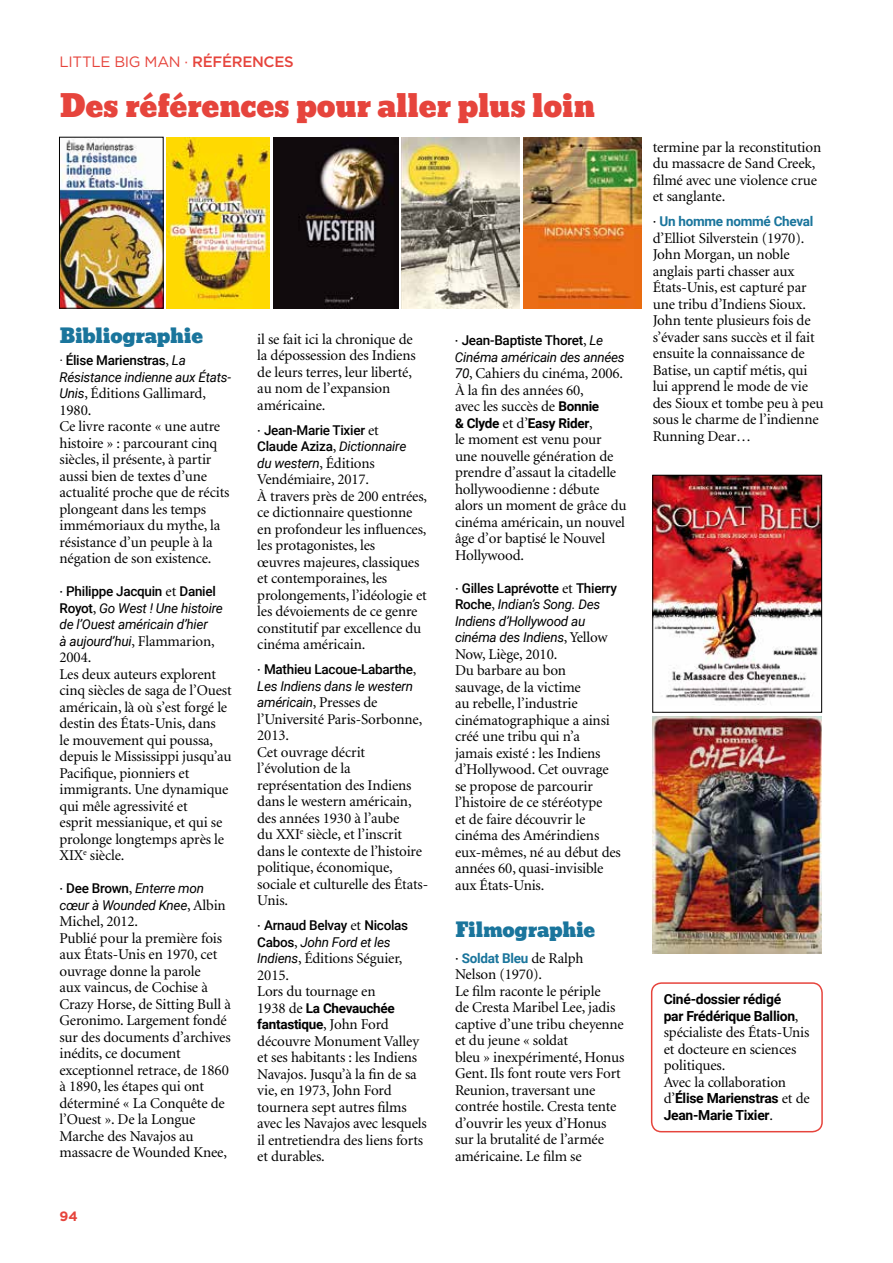
<style>
.page{position:relative;width:893px;height:1263px;background:#fff}
.page>*{position:absolute;margin:0;border:0;box-sizing:border-box;transform-origin:0 0}
.t1{font:30px "Bevan";letter-spacing:-.01em;color:#e6443c}
.t2{font:19.5px "Bevan";letter-spacing:-.015em;color:#1a759c}
.t3{font:15px/16.5px "Minion";letter-spacing:-.01em;color:#000}
.t4{font:15px "Gotham";letter-spacing:-.02em;color:#e6443c}
.t5{font:700 13.8px/16.5px "Roboto";letter-spacing:-.02em;color:#000}
.t6{font:italic 13.5px/16.5px "Roboto";letter-spacing:-.02em;color:#000}
.t7{font:500 13.5px/16.5px "Roboto";letter-spacing:-.02em;color:#000}
.t8{font:700 13.5px/16.5px "Roboto";letter-spacing:-.02em;color:#000}
.t9{font:700 13.5px "Roboto";letter-spacing:-.02em;color:#1a759c}
.t10{font:700 13.5px "Gotham";color:#e6443c}
.s1{font-weight:500}
.s2{font-weight:500;font-style:normal}
.s3{font-family:"Minion";font-style:normal;font-size:15px}
.s4{font-family:"Roboto";font-style:italic;font-size:13.5px}
.s5{font-family:"Minion";font-weight:400;font-size:15px}
.s6{font-weight:400;font-style:italic}
.s7{font-family:"Roboto";font-weight:700;font-size:13.5px}
.s8{font-family:"Minion";font-weight:400;font-size:15px;color:#000}
</style>
<div class="page">
<img style="left:61px;top:139px;width:100px;height:167px">
<div style="left:59px;top:137px;width:104px;height:171px;border:1px solid #000"></div>
<img style="left:166px;top:137px;width:104px;height:171px">
<img style="left:401px;top:137px;width:119px;height:171px">
<img style="left:523px;top:137px;width:118px;height:171px">
<img style="left:654px;top:477px;width:166px;height:228px">
<div style="left:652px;top:475px;width:170px;height:237px;border:1px solid #000"></div>
<img style="left:653px;top:716px;width:169px;height:238px">
<img style="left:273px;top:137px;width:126px;height:171px">
<div style="left:651px;top:982px;width:172px;height:150px;border:2px solid #e6443c;border-radius:10px"></div>
<p class="t4" style="left:60px;top:53px;width:236px">LITTLE BIG MAN · <span class="s1">RÉFÉRENCES</span></p>
<h1 class="t1" style="left:60px;top:82px;width:537px">Des références pour aller plus loin</h1>
<h2 class="t2" style="left:60px;top:320px;width:145px">Bibliographie</h2>
<p class="t6" style="left:60px;top:352px;width:173px">· <span class="s2">Élise Marienstras</span><span class="s3">,</span> La<br>Résistance indienne aux États-</p>
<p class="t3" style="left:60px;top:386px;width:171px"><span class="s4">Unis</span>, Éditions Gallimard,<br>1980.<br>Ce livre raconte « une autre histoire » : parcourant cinq siècles, il présente, à partir aussi bien de textes d’une actualité proche que de récits plongeant dans les temps immémoriaux du mythe, la résistance d’un peuple à la négation de son existence.</p>
<p class="t6" style="left:60px;top:583px;width:165px"><span class="s3">·</span> <span class="s2">Philippe Jacquin</span> <span class="s3">et</span> <span class="s2">Daniel<br>Royot</span><span class="s3">,</span> Go West ! Une histoire de l’Ouest américain d’hier<br>à aujourd’hui<span class="s3">, Flammarion,</span></p>
<p class="t3" style="left:60px;top:650px;width:174px">2004.<br>Les deux auteurs explorent cinq siècles de saga de l’Ouest américain, là où s’est forgé le destin des États-Unis, dans<br>le mouvement qui poussa, depuis le Mississippi jusqu’au<br>Pacifique, pionniers et immigrants. Une dynamique qui mêle agressivité et<br>esprit messianique, et qui se prolonge longtemps après le<br>XIX<sup>e</sup> siècle.</p>
<p class="t6" style="left:60px;top:880px;width:168px"><span class="s3">·</span> <span class="s2">Dee Brown</span><span class="s3">,</span> Enterre mon cœur à Wounded Knee<span class="s3">, Albin</span></p>
<p class="t3" style="left:60px;top:914px;width:173px">Michel, 2012.<br>Publié pour la première fois aux États-Unis en 1970, cet ouvrage donne la parole<br>aux vaincus, de Cochise à<br>Crazy Horse, de Sitting Bull à<br>Geronimo. Largement fondé sur des documents d’archives inédits, ce document exceptionnel retrace, de 1860 à 1890, les étapes qui ont déterminé « La Conquête de l’Ouest ». De la Longue<br>Marche des Navajos au massacre de Wounded Knee,</p>
<p class="t10" style="left:60px;top:1208px;width:20px">94</p>
<p class="t3" style="left:257px;top:331px;width:160px">il se fait ici la chronique de la dépossession des Indiens de leurs terres, leur liberté, au nom de l’expansion américaine.</p>
<p class="t7" style="left:257px;top:421px;width:151px"><span class="s5">·</span> Jean-Marie Tixier <span class="s5">et<br></span>Claude Aziza<span class="s5">,</span> <span class="s6">Dictionnaire du western</span><span class="s5">, Éditions</span></p>
<p class="t3" style="left:257px;top:472px;width:171px">Vendémiaire, 2017.<br>À travers près de 200 entrées, ce dictionnaire questionne en profondeur les influences, les protagonistes, les<br>œuvres majeures, classiques et contemporaines, les prolongements, l’idéologie et les dévoiements de ce genre constitutif par excellence du cinéma américain.</p>
<p class="t6" style="left:257px;top:661px;width:161px"><span class="s3">·</span> <span class="s2">Mathieu Lacoue-Labarthe</span><span class="s3">,<br></span>Les Indiens dans le western</p>
<p class="t3" style="left:257px;top:695px;width:172px"><span class="s4">américain</span>, Presses de l’Université Paris-Sorbonne,<br>2013.<br>Cet ouvrage décrit l’évolution de la représentation des Indiens dans le western américain, des années 1930 à l’aube<br>du XXI<sup>e</sup> siècle, et l’inscrit dans le contexte de l’histoire politique, économique, sociale et culturelle des États-<br>Unis.</p>
<p class="t7" style="left:257px;top:917px;width:152px"><span class="s5">·</span> Arnaud Belvay <span class="s5">et</span> Nicolas<br>Cabos<span class="s5">,</span> <span class="s6">John Ford et les</span></p>
<p class="t3" style="left:257px;top:951px;width:147px"><span class="s4">Indiens</span>, Éditions Séguier,<br>2015.<br>Lors du tournage en</p>
<p class="t8" style="left:257px;top:999px;width:139px"><span class="s5">1938 de</span> La Chevauchée fantastique<span class="s5">, John Ford</span></p>
<p class="t3" style="left:257px;top:1033px;width:171px">découvre Monument Valley et ses habitants : les Indiens<br>Navajos. Jusqu’à la fin de sa vie, en 1973, John Ford tournera sept autres films avec les Navajos avec lesquels il entretiendra des liens forts et durables.</p>
<p class="t6" style="left:455px;top:332px;width:171px"><span class="s3">·</span> <span class="s2">Jean-Baptiste Thoret</span><span class="s3">,</span> Le<br>Cinéma américain des années</p>
<p class="t3" style="left:455px;top:366px;width:170px"><span class="s4">70</span>, Cahiers du cinéma, 2006.<br>À la fin des années 60,<br>avec les succès de <span class="s7">Bonnie</span></p>
<p class="t8" style="left:455px;top:414px;width:139px">&amp; Clyde <span class="s5">et d’</span>Easy Rider<span class="s5">,</span></p>
<p class="t3" style="left:455px;top:432px;width:173px">le moment est venu pour une nouvelle génération de prendre d’assaut la citadelle hollywoodienne : débute alors un moment de grâce du cinéma américain, un nouvel âge d’or baptisé le Nouvel<br>Hollywood.</p>
<p class="t6" style="left:455px;top:579px;width:163px"><span class="s3">·</span> <span class="s2">Gilles Laprévotte</span> <span class="s3">et</span> <span class="s2">Thierry<br>Roche</span><span class="s3">,</span> Indian’s Song. Des<br>Indiens d’Hollywood au cinéma des Indiens<span class="s3">, Yellow</span></p>
<p class="t3" style="left:455px;top:646px;width:167px">Now, Liège, 2010.<br>Du barbare au bon<br>sauvage, de la victime<br>au rebelle, l’industrie cinématographique a ainsi créé une tribu qui n’a jamais existé : les Indiens d’Hollywood. Cet ouvrage se propose de parcourir l’histoire de ce stéréotype<br>et de faire découvrir le cinéma des Amérindiens eux-mêmes, né au début des années 60, quasi-invisible aux États-Unis.</p>
<h2 class="t2" style="left:455px;top:914px;width:142px">Filmographie</h2>
<p class="t9" style="left:455px;top:948px;width:130px"><span class="s8">·</span> Soldat Bleu <span class="s8">de Ralph</span></p>
<p class="t3" style="left:455px;top:967px;width:171px">Nelson (1970).<br>Le film raconte le périple<br>de Cresta Maribel Lee, jadis captive d’une tribu cheyenne et du jeune « soldat<br>bleu » inexpérimenté, Honus<br>Gent. Ils font route vers Fort<br>Reunion, traversant une contrée hostile. Cresta tente d’ouvrir les yeux d’Honus sur la brutalité de l’armée américaine. Le film se</p>
<p class="t3" style="left:653px;top:139px;width:170px">termine par la reconstitution du massacre de Sand Creek, filmé avec une violence crue et sanglante.</p>
<p class="t9" style="left:653px;top:212px;width:162px"><span class="s8">·</span> Un homme nommé Cheval</p>
<p class="t3" style="left:653px;top:230px;width:172px">d’Elliot Silverstein (1970).<br>John Morgan, un noble anglais parti chasser aux<br>États-Unis, est capturé par une tribu d’Indiens Sioux.<br>John tente plusieurs fois de s’évader sans succès et il fait ensuite la connaissance de<br>Batise, un captif métis, qui lui apprend le mode de vie des Sioux et tombe peu à peu sous le charme de l’indienne<br>Running Dear…</p>
<p class="t5" style="left:664px;top:990px;width:136px">Ciné-dossier rédigé par Frédérique Ballion<span class="s5">,</span></p>
<p class="t3" style="left:664px;top:1025px;width:147px">spécialiste des États-Unis et docteure en sciences politiques.<br>Avec la collaboration</p>
<p class="t5" style="left:664px;top:1089px;width:147px"><span class="s5">d’</span>Élise Marienstras <span class="s5">et de<br></span>Jean-Marie Tixier<span class="s5">.</span></p>
</div>
